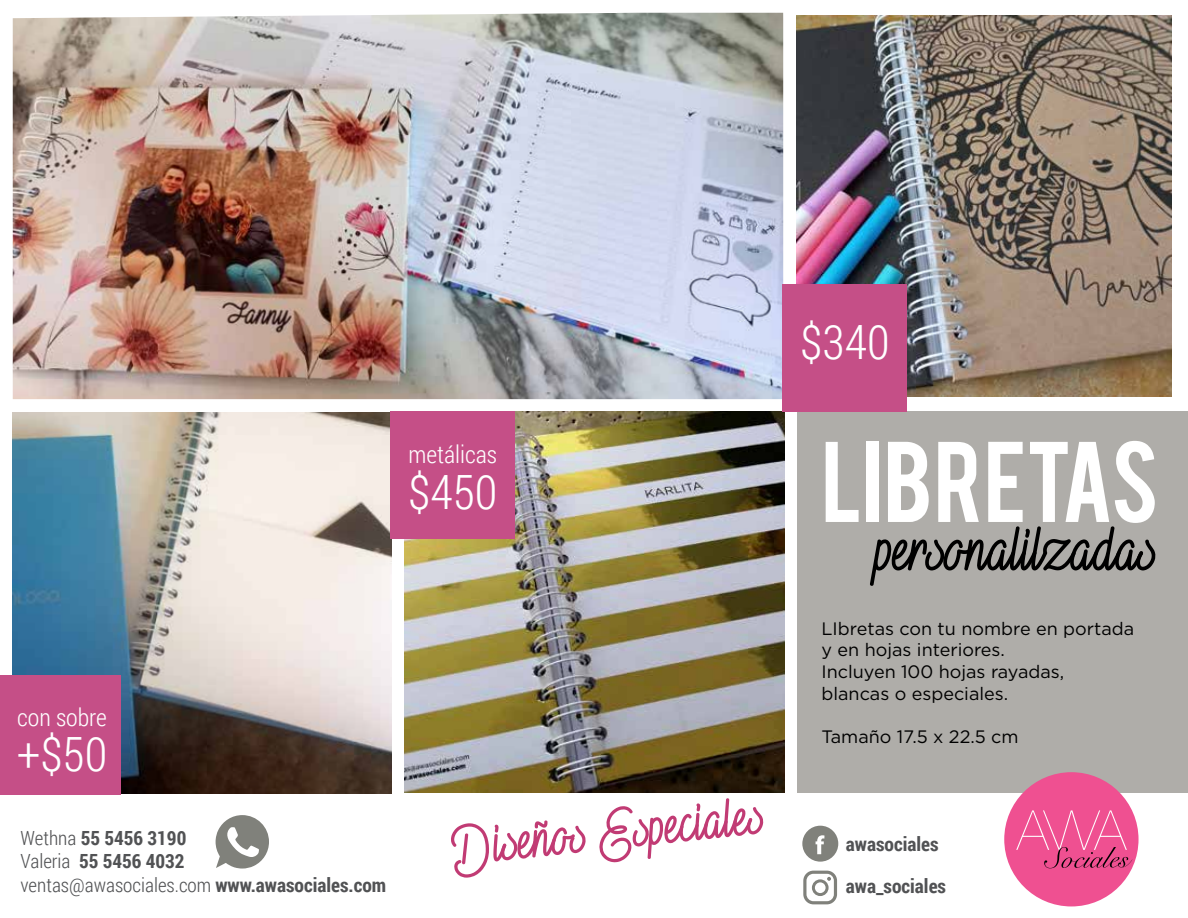
<style>
.page{position:relative;width:1188px;height:918px;background:#fff}
.page>*{position:absolute;margin:0;border:0;box-sizing:border-box;transform-origin:0 0}
.t1{font:90px "Bebas";letter-spacing:-.01em;color:#fff}
.t2{font:61.5px "Vampire Kiss Demo";color:#000}
.t3{font:54px "Vampire Kiss Demo";color:#c13b74}
.t4{font:300 47.25px "Roboto Condensed";color:#fff}
.t5{font:300 24.3px "Roboto Condensed";color:#fff}
.t6{font:700 19.5px/23.4px "Roboto Condensed";color:#515254}
.t7{font:18px/21.6px "Gotham";color:#000}
.s1{font-weight:300}
</style>
<div class="page">
<img style="left:405px;top:411px;width:380px;height:382px">
<div style="left:797px;top:411px;width:391px;height:382px;background:#afada9"></div>
<img style="left:13px;top:13px;width:770px;height:386px">
<img style="left:13px;top:413px;width:379px;height:381px">
<svg style="left:216px;top:815px;width:53px;height:54px"></svg>
<svg style="left:802px;top:826px;width:36px;height:36px"></svg>
<svg style="left:803px;top:871px;width:34px;height:33px"></svg>
<div style="left:1004px;top:772px;width:134px;height:134px;background:#ef5091;border-radius:50%"></div>
<svg style="left:1016px;top:810px;width:116px;height:58px"></svg>
<img style="left:797px;top:15px;width:374px;height:382px">
<div style="left:0;top:675px;width:121px;height:120px;background:#c54f87"></div>
<div style="left:783px;top:284px;width:124px;height:127px;background:#c54f87"></div>
<div style="left:391px;top:411px;width:124px;height:128px;background:#c54f87"></div>
<h3 class="t5" style="left:408px;top:437px;width:90px">metálicas</h3>
<h3 class="t4" style="left:408px;top:460px;width:91px">$450</h3>
<h3 class="t5" style="left:17px;top:701px;width:91px">con sobre</h3>
<h3 class="t4" style="left:17px;top:722px;width:92px">+$50</h3>
<p class="t6" style="left:21px;top:825px;width:367px"><span class="s1">Wethna</span> 55 5456 3190<br><span class="s1">Valeria</span> 55 5456 4032<br><span class="s1">ventas@awasociales.com</span> www.awasociales.com</p>
<h3 class="t3" style="left:448px;top:816px;width:315px;rotate:-6deg">Diseños Especiales</h3>
<h3 class="t4" style="left:800px;top:310px;width:91px">$340</h3>
<h1 class="t1" style="left:822px;top:416px;width:339px">LIBRETAS</h1>
<h2 class="t2" style="left:876px;top:513px;width:283px">personalilzadas</h2>
<p class="t7" style="left:822px;top:617px;width:314px">LIbretas con tu nombre en portada y en hojas interiores.<br>Incluyen 100 hojas rayadas, blancas o especiales.</p>
<p class="t7" style="left:822px;top:725px;width:199px">Tamaño 17.5 x 22.5 cm</p>
<p class="t6" style="left:846px;top:822px;width:102px;line-height:42px">awasociales awa_sociales</p>
</div>
